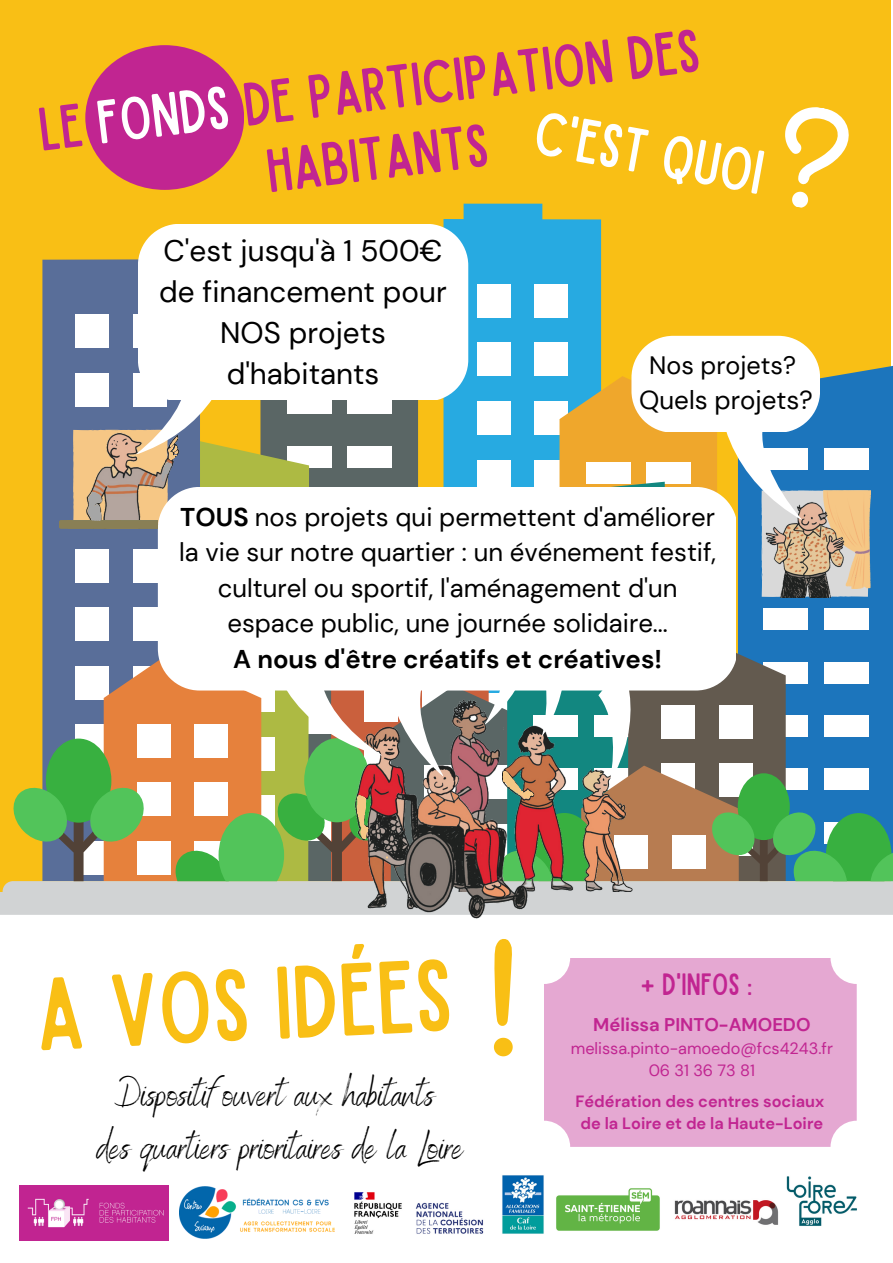
<style>
.page{position:relative;width:893px;height:1263px;background:#fff}
.page>*{position:absolute;margin:0;border:0;box-sizing:border-box;transform-origin:0 0}
.t1{font:82.57px "Sailors Condensed";color:#f9bf15}
.t2{font:49.88px "Sailors Condensed";color:#fff}
.t3{font:49.12px/68.5px "Sailors Condensed";color:#c12591;text-align:center}
.t4{font:37.5px/52.3px "Benedict";color:#000;text-align:center}
.t5{font:29.62px/41.1px "DM Sans";color:#000;text-align:center}
.t6{font:25.88px "DM Sans";color:#000}
.t7{font:25.72px/35.5px "DM Sans";color:#000;text-align:center}
.t8{font:700 25.72px "DM Sans";color:#000}
.t9{font:25.12px "DM Sans";color:#000}
.t10{font:24.75px "Sailors Condensed";color:#c12591}
.t11{font:700 18.38px "DM Sans";color:#c12591}
.t12{font:700 16.27px/22.4px "DM Sans";color:#c12591}
.t13{font:16.27px/22.4px "DM Sans";color:#c12591;text-align:center}
.s1{color:#fff}
.s2{font-weight:700}
</style>
<div class="page">
<div style="left:0;top:0;width:891px;height:913px;background:#f9bf15"></div>
<div style="left:260px;top:400px;width:158px;height:87px;background:#5a6665"></div>
<div style="left:738px;top:366px;width:155px;height:254px;background:#1c75bc"></div>
<div style="left:824px;top:608px;width:44px;height:22px;background:#fff"></div>
<div style="left:763px;top:608px;width:45px;height:22px;background:#fff"></div>
<div style="left:347px;top:392px;width:44px;height:22px;background:#fff"></div>
<div style="left:287px;top:392px;width:44px;height:22px;background:#fff"></div>
<div style="left:347px;top:446px;width:44px;height:21px;background:#fff"></div>
<div style="left:287px;top:446px;width:44px;height:21px;background:#fff"></div>
<div style="left:443px;top:204px;width:158px;height:283px;background:#27aae1"></div>
<div style="left:476px;top:284px;width:34px;height:34px;background:#fff"></div>
<div style="left:534px;top:284px;width:34px;height:34px;background:#fff"></div>
<div style="left:476px;top:342px;width:34px;height:34px;background:#fff"></div>
<div style="left:534px;top:342px;width:34px;height:34px;background:#fff"></div>
<div style="left:476px;top:401px;width:34px;height:34px;background:#fff"></div>
<div style="left:534px;top:401px;width:34px;height:34px;background:#fff"></div>
<div style="left:476px;top:460px;width:34px;height:34px;background:#fff"></div>
<div style="left:534px;top:460px;width:34px;height:34px;background:#fff"></div>
<svg style="left:559px;top:376px;width:72px;height:106px;background:#cfaa4e"></svg>
<div style="left:586px;top:462px;width:44px;height:22px;background:#fff"></div>
<svg style="left:236px;top:430px;width:73px;height:57px;fill:#adba43"></svg>
<div style="left:42px;top:259px;width:116px;height:361px;background:#596e99"></div>
<div style="left:75px;top:314px;width:34px;height:34px;background:#fff"></div>
<div style="left:133px;top:314px;width:34px;height:34px;background:#fff"></div>
<div style="left:75px;top:549px;width:34px;height:34px;background:#fff"></div>
<div style="left:133px;top:549px;width:34px;height:34px;background:#fff"></div>
<div style="left:75px;top:607px;width:34px;height:34px;background:#fff"></div>
<div style="left:133px;top:607px;width:34px;height:34px;background:#fff"></div>
<div style="left:85px;top:45px;width:159px;height:145px;background:#c12591;border-radius:50%"></div>
<svg style="left:785px;top:107px;width:64px;height:101px"></svg>
<img style="left:179px;top:1186px;width:156px;height:53px">
<img style="left:20px;top:1186px;width:148px;height:55px">
<img style="left:502px;top:1175px;width:42px;height:59px">
<img style="left:674px;top:1200px;width:105px;height:25px">
<img style="left:354px;top:1192px;width:130px;height:42px">
<img style="left:556px;top:1188px;width:104px;height:43px">
<img style="left:786px;top:1176px;width:71px;height:50px">
<div style="left:158px;top:487px;width:578px;height:133px;background:#fff"></div>
<div style="left:138px;top:224px;width:330px;height:176px;background:#fff"></div>
<div style="left:823px;top:490px;width:47px;height:99px;background:#f6c785"></div>
<svg style="left:631px;top:336px;width:237px;height:261px;background:#ced0c3"></svg>
<svg style="left:0;top:620px;width:893px;height:295px;background:#a7ad95"></svg>
<svg style="left:59px;top:371px;width:177px;height:158px;background:#bcb5a3"></svg>
<svg style="left:494px;top:1038px;width:19px;height:18px"></svg>
<svg style="left:494px;top:939px;width:18px;height:87px"></svg>
<div style="left:544px;top:958px;width:312px;height:188px;background:#e5a8d2;border-radius:26px"></div>
<h3 class="t3" style="left:35px;top:99px;width:667px;rotate:-7deg">LE <span class="s1">FONDS</span> DE PARTICIPATION DES<br>HABITANTS</h3>
<h2 class="t2" style="left:538px;top:111px;width:233px;rotate:10deg">C'EST QUOI</h2>
<p class="t5" style="left:159px;top:230px;width:289px">C'est jusqu'à 1 500€ de financement pour<br>NOS projets d'habitants</p>
<p class="t9" style="left:649px;top:349px;width:148px">Nos projets?</p>
<p class="t6" style="left:639px;top:384px;width:175px">Quels projets?</p>
<p class="t7" style="left:179px;top:499px;width:538px"><span class="s2">TOUS</span> nos projets qui permettent d'améliorer la vie sur notre quartier : un événement festif, culturel ou sportif, l'aménagement d'un espace public, une journée solidaire...</p>
<p class="t8" style="left:233px;top:642px;width:430px">A nous d'être créatifs et créatives!</p>
<h1 class="t1" style="left:34px;top:979px;width:419px;rotate:-3deg">A VOS IDÉES</h1>
<h3 class="t4" style="left:97px;top:1066px;width:367px">Dispositif ouvert aux habitants<br>des quartiers prioritaires de la Loire</h3>
<p class="t10" style="left:641px;top:973px;width:113px">+ D'INFOS :</p>
<p class="t11" style="left:593px;top:1013px;width:219px">Mélissa PINTO-AMOEDO</p>
<p class="t13" style="left:571px;top:1037px;width:264px">melissa.pinto-amoedo@fcs4243.fr<br>06 31 36 73 81</p>
<p class="t12" style="left:575px;top:1090px;width:250px">Fédération des centres sociaux de la Loire et de la Haute-Loire</p>
</div>
